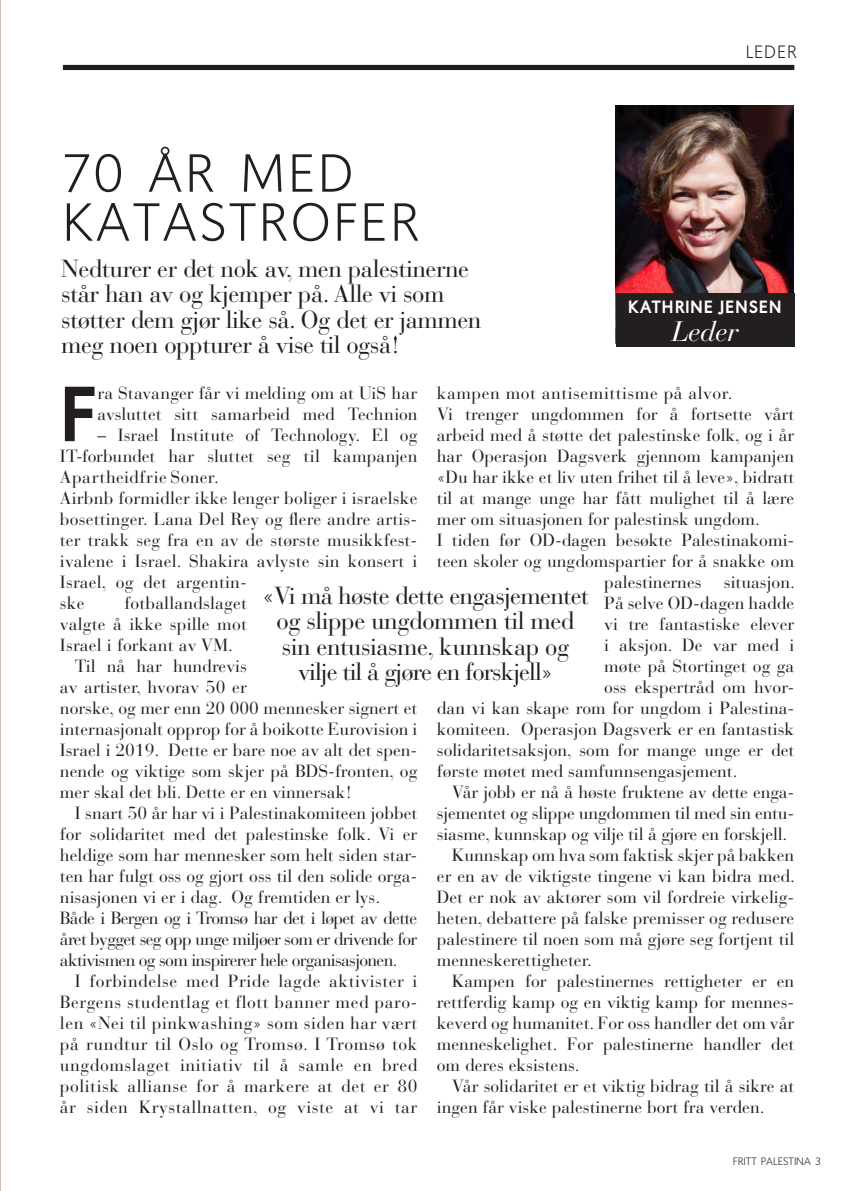
<style>
.page{position:relative;width:844px;height:1191px;background:#fff}
.page>*{position:absolute;margin:0;border:0;box-sizing:border-box;transform-origin:0 0}
.t1{font:900 76.65px "Oslo";color:#241f1f}
.t2{font:300 52.5px/49px "Oslo";letter-spacing:.05em;color:#241f1f}
.t3{font:italic 28px "Bauer Bodoni Std";letter-spacing:-.02em;color:#fff}
.t4{font:24.5px/25.4px "Bauer Bodoni Std";letter-spacing:-.02em;color:#241f1f;text-align:center}
.t5{font:17.5px/21px "Bauer Bodoni Std";color:#241f1f}
.t6{font:17.5px "Bauer Bodoni Std";letter-spacing:.03em;color:#241f1f}
.t7{font:17.5px "Bauer Bodoni Std";letter-spacing:-.04em;color:#241f1f}
.t8{font:900 17.5px "Oslo";letter-spacing:.05em;color:#fff}
.t9{font:300 17.5px "Oslo";letter-spacing:.05em;color:#241f1f}
.t10{font:300 10.5px "Oslo";color:#241f1f}
</style>
<div class="page">
<img style="left:615px;top:105px;width:178px;height:188px">
<div style="left:63px;top:65px;width:731px;height:5px;background:#241f1f"></div>
<div style="left:615px;top:293px;width:179px;height:53px;background:#241f1f"></div>
<hr style="left:0;top:0;width:1px;height:1191px;background:#d2c0b7">
<h2 class="t2" style="left:62px;top:150px;width:359px">70 ÅR MED<br>KATASTROFER</h2>
<p class="t9" style="left:745px;top:43px;width:53px">LEDER</p>
<h3 class="t4" style="left:61px;top:256px;width:422px;text-align:left">Nedturer er det nok av, men palestinerne står han av og kjemper på. Alle vi som støtter dem gjør like så. Og det er jammen meg noen oppturer å vise til også!</h3>
<h1 class="t1" style="left:60px;top:373px;width:37px">F</h1>
<p class="t5" style="left:98px;top:383px;width:321px">ra Stavanger får vi melding om at UiS har avsluttet sitt samarbeid med Technion</p>
<p class="t8" style="left:627px;top:297px;width:155px">KATHRINE JENSEN</p>
<h3 class="t3" style="left:671px;top:314px;width:68px">Leder</h3>
<p class="t6" style="left:437px;top:383px;width:297px">kampen mot antisemittisme på alvor.</p>
<p class="t5" style="left:437px;top:404px;width:359px">Vi trenger ungdommen for å fortsette vårt</p>
<p class="t5" style="left:437px;top:425px;width:359px">arbeid med å støtte det palestinske folk, og i år</p>
<p class="t5" style="left:437px;top:446px;width:359px">har Operasjon Dagsverk gjennom kampanjen</p>
<p class="t5" style="left:437px;top:467px;width:359px">«Du har ikke et liv uten frihet til å leve», bidratt</p>
<p class="t5" style="left:437px;top:488px;width:359px">til at mange unge har fått mulighet til å lære</p>
<p class="t5" style="left:437px;top:509px;width:324px">mer om situasjonen for palestinsk ungdom.</p>
<p class="t5" style="left:437px;top:530px;width:359px">I tiden før OD-dagen besøkte Palestinakomi-</p>
<p class="t5" style="left:437px;top:551px;width:359px">teen skoler og ungdomspartier for å snakke om</p>
<p class="t5" style="left:604px;top:572px;width:99px">palestinernes</p>
<p class="t5" style="left:723px;top:572px;width:72px">situasjon.</p>
<p class="t5" style="left:604px;top:593px;width:191px">På selve OD-dagen hadde</p>
<p class="t5" style="left:604px;top:614px;width:191px">vi tre fantastiske elever</p>
<p class="t5" style="left:604px;top:635px;width:191px">i aksjon. De var med i</p>
<p class="t5" style="left:604px;top:656px;width:191px">møte på Stortinget og ga</p>
<p class="t5" style="left:604px;top:677px;width:191px">oss ekspertråd om hvor-</p>
<p class="t5" style="left:437px;top:698px;width:359px">dan vi kan skape rom for ungdom i Palestina-</p>
<p class="t5" style="left:437px;top:719px;width:359px">komiteen. Operasjon Dagsverk er en fantastisk</p>
<p class="t5" style="left:437px;top:740px;width:359px">solidaritetsaksjon, som for mange unge er det</p>
<p class="t5" style="left:437px;top:761px;width:302px">første møtet med samfunnsengasjement.</p>
<p class="t5" style="left:451px;top:782px;width:344px">Vår jobb er nå å høste fruktene av dette enga-</p>
<p class="t5" style="left:437px;top:803px;width:359px">sjementet og slippe ungdommen til med sin entu-</p>
<p class="t5" style="left:437px;top:824px;width:352px">siasme, kunnskap og vilje til å gjøre en forskjell.</p>
<p class="t5" style="left:451px;top:845px;width:344px">Kunnskap om hva som faktisk skjer på bakken</p>
<p class="t5" style="left:437px;top:866px;width:359px">er en av de viktigste tingene vi kan bidra med.</p>
<p class="t5" style="left:437px;top:887px;width:359px">Det er nok av aktører som vil fordreie virkelig-</p>
<p class="t5" style="left:437px;top:908px;width:359px">heten, debattere på falske premisser og redusere</p>
<p class="t5" style="left:437px;top:929px;width:359px">palestinere til noen som må gjøre seg fortjent til</p>
<p class="t5" style="left:437px;top:950px;width:157px">menneskerettigheter.</p>
<p class="t5" style="left:451px;top:971px;width:344px">Kampen for palestinernes rettigheter er en</p>
<p class="t5" style="left:437px;top:992px;width:359px">rettferdig kamp og en viktig kamp for mennes-</p>
<p class="t5" style="left:437px;top:1013px;width:359px">keverd og humanitet. For oss handler det om vår</p>
<p class="t5" style="left:437px;top:1034px;width:359px">menneskelighet. For palestinerne handler det</p>
<p class="t5" style="left:437px;top:1055px;width:144px">om deres eksistens.</p>
<p class="t5" style="left:451px;top:1076px;width:344px">Vår solidaritet er et viktig bidrag til å sikre at</p>
<p class="t5" style="left:437px;top:1097px;width:329px">ingen får viske palestinerne bort fra verden.</p>
<p class="t5" style="left:60px;top:425px;width:359px;text-indent:38px">– Israel Institute of Technology. El og IT-forbundet har sluttet seg til kampanjen Apartheidfrie Soner.<br>Airbnb formidler ikke lenger boliger i israelske bosettinger. Lana Del Rey og flere andre artis&shy;ter trakk seg fra en av de største musikkfest&shy;ivalene i Israel. Shakira avlyste sin konsert i Israel, og det argentin-<br>ske</p>
<h3 class="t4" style="left:262px;top:583px;width:328px">«Vi må høste dette engasjementet og slippe ungdommen til med sin entusiasme, kunnskap og vilje til å gjøre en forskjell»</h3>
<p class="t5" style="left:124px;top:593px;width:124px">fotballandslaget</p>
<p class="t5" style="left:60px;top:614px;width:188px">valgte å ikke spille mot</p>
<p class="t5" style="left:60px;top:635px;width:175px">Israel i forkant av VM.</p>
<p class="t5" style="left:75px;top:656px;width:173px">Til nå har hundrevis</p>
<p class="t5" style="left:60px;top:677px;width:188px">av artister, hvorav 50 er</p>
<p class="t5" style="left:60px;top:698px;width:359px">norske, og mer enn 20 000 mennesker signert et</p>
<p class="t5" style="left:60px;top:719px;width:359px">internasjonalt opprop for å boikotte Eurovision i</p>
<p class="t5" style="left:60px;top:740px;width:359px">Israel i 2019. Dette er bare noe av alt det spen-</p>
<p class="t5" style="left:60px;top:761px;width:359px">nende og viktige som skjer på BDS-fronten, og</p>
<p class="t5" style="left:60px;top:782px;width:294px">mer skal det bli. Dette er en vinnersak!</p>
<p class="t5" style="left:75px;top:803px;width:344px">I snart 50 år har vi i Palestinakomiteen jobbet</p>
<p class="t5" style="left:60px;top:824px;width:359px">for solidaritet med det palestinske folk. Vi er</p>
<p class="t5" style="left:60px;top:845px;width:359px">heldige som har mennesker som helt siden star-</p>
<p class="t5" style="left:60px;top:866px;width:359px">ten har fulgt oss og gjort oss til den solide orga-</p>
<p class="t5" style="left:60px;top:887px;width:322px">nisasjonen vi er i dag. Og fremtiden er lys.</p>
<p class="t7" style="left:60px;top:908px;width:359px">Både i Bergen og i Tromsø har det i løpet av dette</p>
<p class="t7" style="left:60px;top:929px;width:359px">året bygget seg opp unge miljøer som er drivende for</p>
<p class="t7" style="left:60px;top:950px;width:339px">aktivismen og som inspirerer hele organisasjonen.</p>
<p class="t6" style="left:75px;top:971px;width:344px">I forbindelse med Pride lagde aktivister i</p>
<p class="t6" style="left:60px;top:992px;width:359px">Bergens studentlag et flott banner med paro-</p>
<p class="t6" style="left:60px;top:1013px;width:359px">len «Nei til pinkwashing» som siden har vært</p>
<p class="t6" style="left:60px;top:1034px;width:359px">på rundtur til Oslo og Tromsø. I Tromsø tok</p>
<p class="t6" style="left:60px;top:1055px;width:359px">ungdomslaget initiativ til å samle en bred</p>
<p class="t6" style="left:60px;top:1076px;width:359px">politisk allianse for å markere at det er 80</p>
<p class="t6" style="left:60px;top:1097px;width:359px">år siden Krystallnatten, og viste at vi tar</p>
<p class="t10" style="left:732px;top:1155px;width:89px">FRITT PALESTINA 3</p>
</div>
